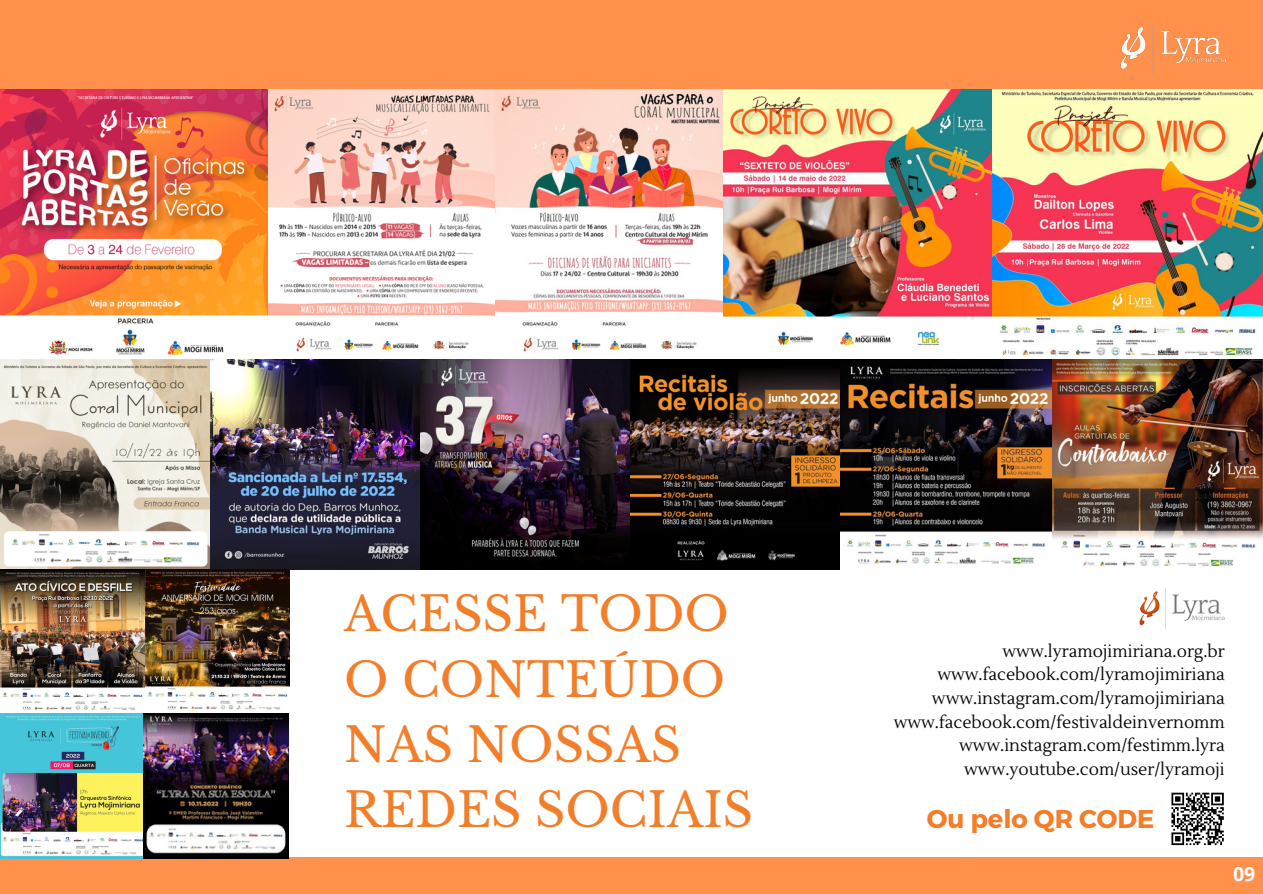
<style>
.page{position:relative;width:1263px;height:894px;background:#fff}
.page>*{position:absolute;margin:0;border:0;box-sizing:border-box;transform-origin:0 0}
.t1{font:47.1px/65.2px "Libre Baskerville";color:#f27e2a}
.t2{font:700 25.65px "Montserrat";color:#f27e2a}
.t3{font:700 19.5px "Open Sans";color:#fff}
.t4{font:16.95px "Lustria";color:#000}
</style>
<div class="page">
<div style="left:0;top:0;width:1263px;height:89px;background:#ff914d"></div>
<img style="left:1120px;top:23px;width:106px;height:50px">
<div style="left:0;top:857px;width:1263px;height:36px;background:#ff914d"></div>
<svg style="left:1171px;top:792px;width:53px;height:53px"></svg>
<img style="left:0;top:89px;width:268px;height:267px">
<img style="left:268px;top:89px;width:995px;height:267px">
<img style="left:0;top:359px;width:1263px;height:210px">
<img style="left:1139px;top:588px;width:86px;height:40px">
<img style="left:0;top:569px;width:145px;height:289px">
<img style="left:146px;top:569px;width:144px;height:141px">
<img style="left:144px;top:713px;width:145px;height:145px">
<p class="t1" style="left:344px;top:582px;width:411px">ACESSE TODO<br>O CONTEÚDO<br>NAS NOSSAS<br>REDES SOCIAIS</p>
<p class="t4" style="left:1002px;top:640px;width:224px">www.lyramojimiriana.org.br</p>
<p class="t4" style="left:937px;top:664px;width:289px">www.facebook.com/lyramojimiriana</p>
<p class="t4" style="left:932px;top:687px;width:294px">www.instagram.com/lyramojimiriana</p>
<p class="t4" style="left:894px;top:711px;width:333px">www.facebook.com/festivaldeinvernomm</p>
<p class="t4" style="left:959px;top:735px;width:267px">www.instagram.com/festimm.lyra</p>
<p class="t4" style="left:964px;top:758px;width:262px">www.youtube.com/user/lyramoji</p>
<p class="t2" style="left:927px;top:802px;width:229px">Ou pelo QR CODE</p>
<h2 class="t3" style="left:1233px;top:859px;width:24px">09</h2>
</div>
